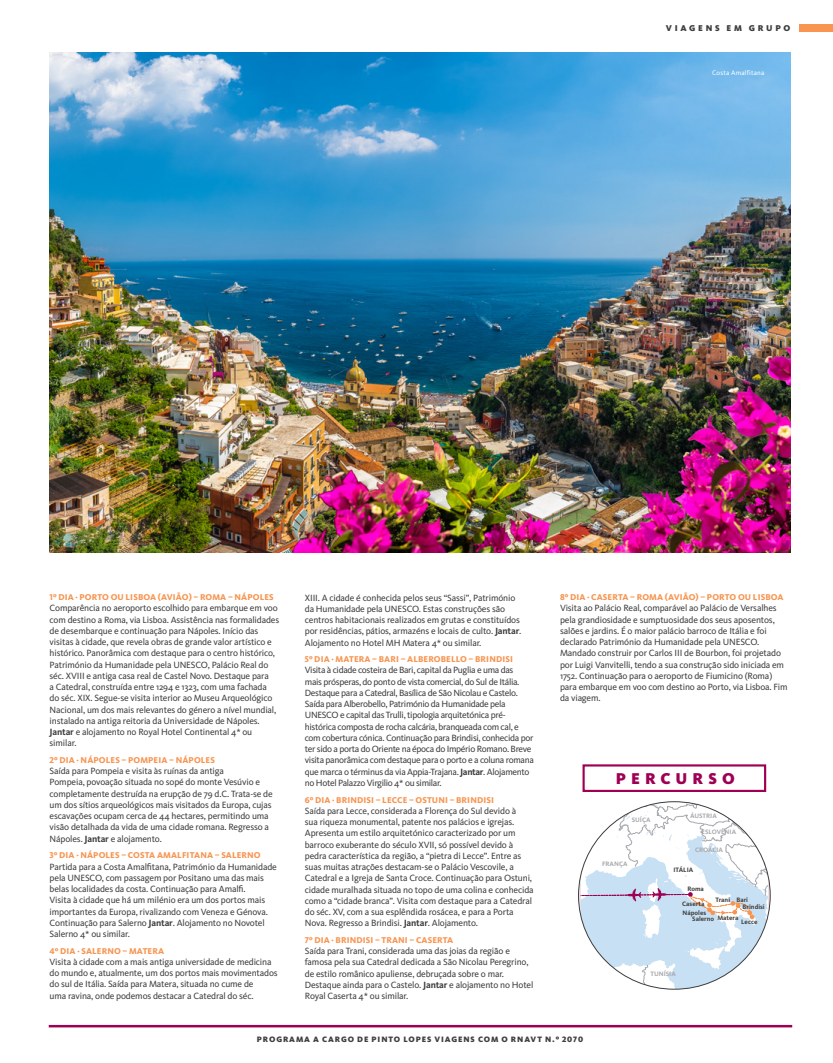
<style>
.page{position:relative;width:833px;height:1063px;background:#fff}
.page>*{position:absolute;margin:0;border:0;box-sizing:border-box;transform-origin:0 0}
.Percurso_Titulo{font:900 16.25px "Kievit OT";letter-spacing:.31em;color:#9e0153}
.Programa_Texto{font:9.38px/11.2px "Kievit OT";letter-spacing:-.015em;color:#3e3e3f}
.Programa_Texto-2{font:9.38px/11.2px "Kievit OT";letter-spacing:-.035em;color:#3e3e3f}
.Programa_Dias{font:800 8.75px "Kievit OT";letter-spacing:.01em;color:#f79551}
.t1{font:900 8.75px "Kievit OT";letter-spacing:.31em;color:#3e3e3f}
.Numero_Pagina{font:900 8.12px "Kievit OT";letter-spacing:.11em;color:#3e3e3f}
.Legenda{font:6.88px "Kievit OT";letter-spacing:.025em;color:#fff}
.t2{font:700 6.62px/7.2px "Kievit OT";color:#3e3e3f}
.t3{font:700 6.62px "Kievit OT";color:#a8a9ad}
.s1{font-weight:700}
</style>
<div class="page">
<div style="left:800px;top:25px;width:33px;height:7px;background:#f79551"></div>
<hr style="left:49px;top:1025px;width:743px;height:2px;background:#9e0153">
<img style="left:50px;top:52px;width:740px;height:501px">
<svg style="left:580px;top:802px;width:188px;height:187px"></svg>
<div style="left:582px;top:764px;width:184px;height:28px;background:#fff;border:2px solid #9e0153"></div>
<p class="t1" style="left:666px;top:23px;width:126px">VIAGENS EM GRUPO</p>
<p class="Legenda" style="left:712px;top:68px;width:54px">Costa Amalfitana</p>
<p class="Programa_Dias" style="left:50px;top:592px;width:226px">1º DIA · PORTO OU LISBOA (AVIÃO) – ROMA – NÁPOLES</p>
<p class="Programa_Texto" style="left:50px;top:603px;width:231px">Comparência no aeroporto escolhido para embarque em voo com destino a Roma, via Lisboa. Assistência nas formalidades de desembarque e continuação para Nápoles. Início das visitas à cidade, que revela obras de grande valor artístico e histórico. Panorâmica com destaque para o centro histórico, Património da Humanidade pela UNESCO, Palácio Real do séc. XVIII e antiga casa real de Castel Novo. Destaque para<br>a Catedral, construída entre 1294 e 1323, com uma fachada<br>do séc. XIX. Segue-se visita interior ao Museu Arqueológico Nacional, um dos mais relevantes do género a nível mundial, instalado na antiga reitoria da Universidade de Nápoles.<br><span class="s1">Jantar</span> e alojamento no Royal Hotel Continental 4* ou similar.</p>
<p class="Programa_Dias" style="left:50px;top:755px;width:167px">2º DIA · NÁPOLES – POMPEIA – NÁPOLES</p>
<p class="Programa_Texto" style="left:50px;top:765px;width:225px">Saída para Pompeia e visita às ruínas da antiga<br>Pompeia, povoação situada no sopé do monte Vesúvio e completamente destruída na erupção de 79 d.C. Trata-se de um dos sítios arqueológicos mais visitados da Europa, cujas escavações ocupam cerca de 44 hectares, permitindo uma visão detalhada da vida de uma cidade romana. Regresso a Nápoles. <span class="s1">Jantar</span> e alojamento.</p>
<p class="Programa_Dias" style="left:50px;top:850px;width:213px">3º DIA · NÁPOLES – COSTA AMALFITANA – SALERNO</p>
<p class="Programa_Texto" style="left:50px;top:861px;width:229px">Partida para a Costa Amalfitana, Património da Humanidade pela UNESCO, com passagem por Positano uma das mais belas localidades da costa. Continuação para Amalfi.<br>Visita à cidade que há um milénio era um dos portos mais importantes da Europa, rivalizando com Veneza e Génova.<br>Continuação para Salerno <span class="s1">Jantar</span>. Alojamento no Novotel Salerno 4* ou similar.</p>
<p class="Programa_Dias" style="left:50px;top:945px;width:116px">4º DIA · SALERNO – MATERA</p>
<p class="Programa_Texto" style="left:50px;top:956px;width:230px">Visita à cidade com a mais antiga universidade de medicina do mundo e, atualmente, um dos portos mais movimentados do sul de Itália. Saída para Matera, situada no cume de<br>uma ravina, onde podemos destacar a Catedral do séc.</p>
<p class="Programa_Texto" style="left:305px;top:592px;width:218px">XIII. A cidade é conhecida pelos seus “Sassi”, Património da Humanidade pela UNESCO. Estas construções são centros habitacionais realizados em grutas e constituídos por residências, pátios, armazéns e locais de culto. <span class="s1">Jantar</span>.<br>Alojamento no Hotel MH Matera 4* ou similar.</p>
<p class="Programa_Dias" style="left:305px;top:654px;width:210px">5º DIA · MATERA – BARI – ALBEROBELLO – BRINDISI</p>
<p class="Programa_Texto-2" style="left:305px;top:665px;width:231px">Visita à cidade costeira de Bari, capital da Puglia e uma das<br>mais prósperas, do ponto de vista comercial, do Sul de Itália.<br>Destaque para a Catedral, Basílica de São Nicolau e Castelo.<br>Saída para Alberobello, Património da Humanidade pela UNESCO e capital das Trulli, tipologia arquitetónica pré&shy;histórica composta de rocha calcária, branqueada com cal, e com cobertura cónica. Continuação para Brindisi, conhecida por ter sido a porta do Oriente na época do Império Romano. Breve visita panorâmica com destaque para o porto e a coluna romana que marca o términus da via Appia-Trajana. <span class="s1">Jantar</span>. Alojamento no Hotel Palazzo Virgilio 4* ou similar.</p>
<p class="Programa_Dias" style="left:305px;top:794px;width:191px">6º DIA · BRINDISI – LECCE – OSTUNI – BRINDISI</p>
<p class="Programa_Texto" style="left:305px;top:805px;width:230px">Saída para Lecce, considerada a Florença do Sul devido à<br>sua riqueza monumental, patente nos palácios e igrejas.<br>Apresenta um estilo arquitetónico caracterizado por um barroco exuberante do século XVII, só possível devido à pedra característica da região, a “pietra di Lecce”. Entre as suas muitas atrações destacam-se o Palácio Vescovile, a Catedral e a Igreja de Santa Croce. Continuação para Ostuni, cidade muralhada situada no topo de uma colina e conhecida como a “cidade branca”. Visita com destaque para a Catedral do séc. XV, com a sua esplêndida rosácea, e para a Porta Nova. Regresso a Brindisi. <span class="s1">Jantar</span>. Alojamento.</p>
<p class="Programa_Dias" style="left:305px;top:935px;width:150px">7º DIA · BRINDISI – TRANI – CASERTA</p>
<p class="Programa_Texto" style="left:305px;top:945px;width:230px">Saída para Trani, considerada uma das joias da região e famosa pela sua Catedral dedicada a São Nicolau Peregrino, de estilo românico apuliense, debruçada sobre o mar.<br>Destaque ainda para o Castelo. <span class="s1">Jantar</span> e alojamento no Hotel Royal Caserta 4* ou similar.</p>
<p class="Programa_Dias" style="left:560px;top:592px;width:225px">8º DIA · CASERTA – ROMA (AVIÃO) – PORTO OU LISBOA</p>
<p class="Programa_Texto" style="left:560px;top:603px;width:229px">Visita ao Palácio Real, comparável ao Palácio de Versalhes pela grandiosidade e sumptuosidade dos seus aposentos, salões e jardins. É o maior palácio barroco de Itália e foi declarado Património da Humanidade pela UNESCO.<br>Mandado construir por Carlos III de Bourbon, foi projetado por Luigi Vanvitelli, tendo a sua construção sido iniciada em 1752. Continuação para o aeroporto de Fiumicino (Roma) para embarque em voo com destino ao Porto, via Lisboa. Fim da viagem.</p>
<p class="Percurso_Titulo" style="left:616px;top:769px;width:120px">PERCURSO</p>
<p class="t3" style="left:632px;top:816px;width:20px">SUÍÇA</p>
<p class="t3" style="left:602px;top:860px;width:27px">FRANÇA</p>
<p class="t3" style="left:690px;top:812px;width:28px">ÁUSTRIA</p>
<p class="t3" style="left:701px;top:828px;width:36px">ESLOVÊNIA</p>
<p class="t3" style="left:695px;top:846px;width:30px">CROÁCIA</p>
<p class="t2" style="left:673px;top:866px;width:21px">ITÁLIA</p>
<p class="t2" style="left:687px;top:885px;width:18px">Roma</p>
<p class="t2" style="left:715px;top:896px;width:16px">Trani</p>
<p class="t2" style="left:717px;top:914px;width:23px">Matera</p>
<p class="t2" style="left:742px;top:896px;width:24px;text-indent:-6px">Bari<br>Brindisi</p>
<p class="t2" style="left:682px;top:900px;width:24px">Caserta</p>
<p class="t2" style="left:682px;top:909px;width:25px">Nápoles</p>
<p class="t2" style="left:692px;top:915px;width:23px">Salerno</p>
<p class="t2" style="left:741px;top:918px;width:18px">Lecce</p>
<p class="t3" style="left:650px;top:970px;width:27px">TUNÍSIA</p>
<p class="Numero_Pagina" style="left:257px;top:1034px;width:328px">PROGRAMA A CARGO DE PINTO LOPES VIAGENS COM O RNAVT N.º 2070</p>
</div>
